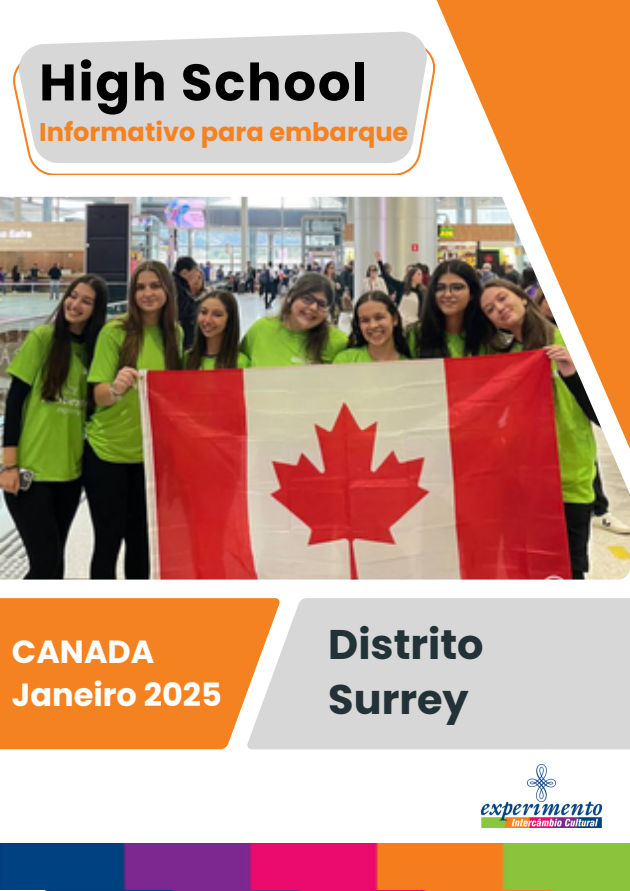
<style>
.page{position:relative;width:630px;height:891px;background:#fff}
.page>*{position:absolute;margin:0;border:0;box-sizing:border-box;transform-origin:0 0}
.t1{font:700 51.2px "Poppins";letter-spacing:.035em;color:#000}
.t2{font:700 41.6px/55.2px "Poppins";color:#223237}
.t3{font:700 32px/42.8px "Poppins";color:#fff}
.t4{font:700 25.6px "Poppins";color:#f58220}
</style>
<div class="page">
<img style="left:0;top:844px;width:630px;height:46px">
<div style="left:280px;top:598px;width:350px;height:151px;background:#d7d7d7"></div>
<div style="left:0;top:598px;width:280px;height:151px;background:#f58220"></div>
<img style="left:481px;top:764px;width:120px;height:63px">
<svg style="left:13px;top:64px;width:404px;height:111px"></svg>
<svg style="left:19px;top:32px;width:407px;height:131px;fill:#d7d7d7"></svg>
<img style="left:0;top:197px;width:426px;height:383px">
<svg style="left:426px;top:48px;width:204px;height:577px"></svg>
<img style="left:437px;top:1px;width:193px;height:579px">
<img style="left:0;top:890px;width:630px;height:1px">
<p class="t1" style="left:39px;top:47px;width:330px">High School</p>
<p class="t4" style="left:39px;top:114px;width:371px">Informativo para embarque</p>
<p class="t3" style="left:12px;top:631px;width:212px">CANADA<br>Janeiro 2025</p>
<h1 class="t2" style="left:328px;top:617px;width:157px">Distrito<br>Surrey</h1>
</div>
